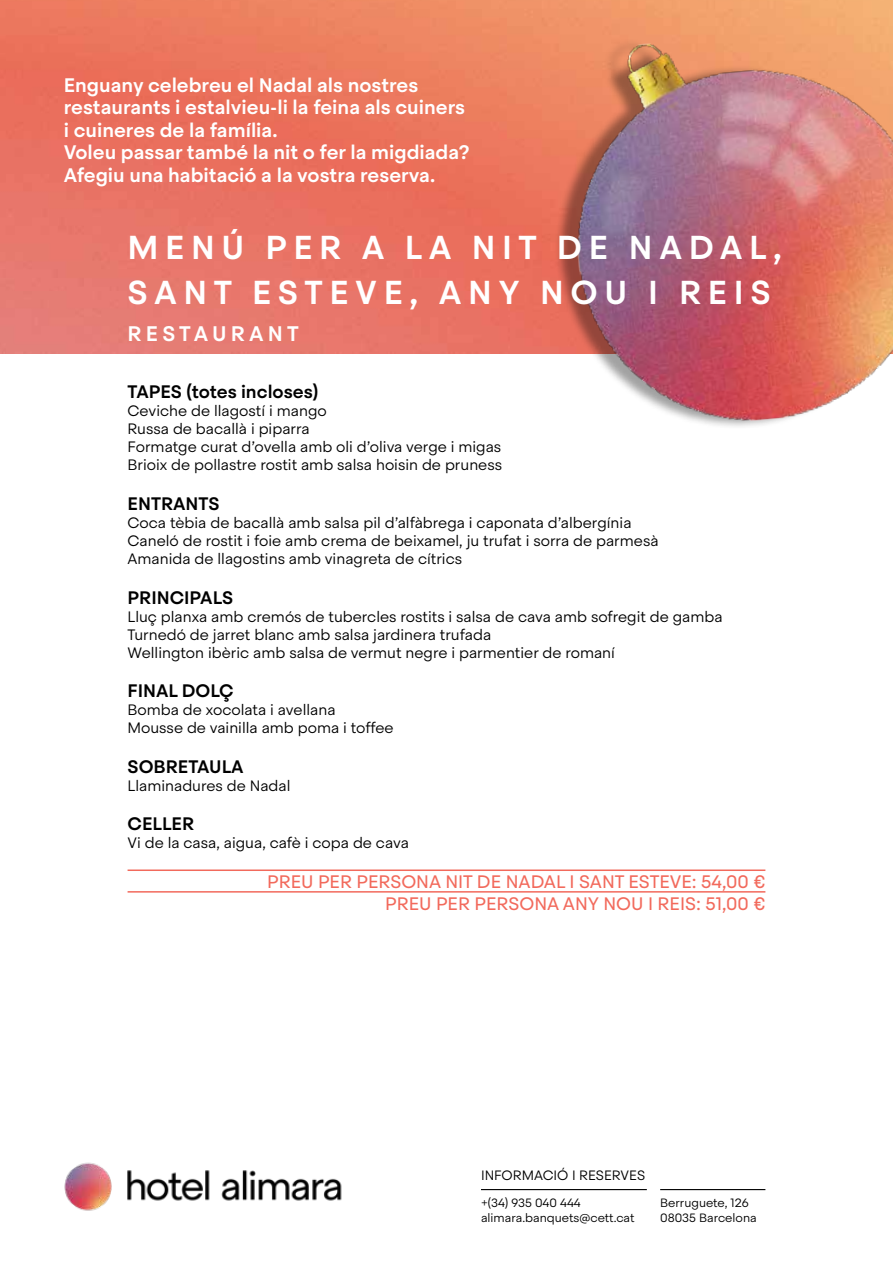
<style>
.page{position:relative;width:893px;height:1263px;background:#fff}
.page>*{position:absolute;margin:0;border:0;box-sizing:border-box;transform-origin:0 0}
.t1{font:500 33px/45px "Steradian";letter-spacing:.2em;color:#fff}
.t2{font:500 21px "Steradian";letter-spacing:.2em;color:#fff}
.t3{font:500 19.5px/22.5px "Steradian";color:#fff}
.t4{font:18px/21.6px "Steradian";color:#f26a5c;text-align:right}
.t5{font:500 18px "Steradian";color:#000}
.t6{font:300 15px/18px "Steradian";color:#000}
.t7{font:300 13.5px "Steradian";color:#000}
.t8{font:300 12px/14.4px "Steradian";color:#000}
</style>
<div class="page">
<img style="left:0;top:0;width:527px;height:354px">
<img style="left:64px;top:1162px;width:278px;height:49px">
<hr style="left:660px;top:1189px;width:105px;height:1px;background:#000">
<hr style="left:481px;top:1189px;width:166px;height:1px;background:#000">
<img style="left:527px;top:0;width:366px;height:427px">
<hr style="left:128px;top:869px;width:637px;height:2px;background:#f26a5c">
<hr style="left:128px;top:891px;width:637px;height:1px;background:#f26a5c">
<h3 class="t3" style="left:64px;top:74px;width:407px">Enguany celebreu el Nadal als nostres restaurants i estalvieu-li la feina als cuiners i cuineres de la família.<br>Voleu passar també la nit o fer la migdiada?<br>Afegiu una habitació a la vostra reserva.</h3>
<h1 class="t1" style="left:128px;top:225px;width:656px">MENÚ PER A LA NIT DE NADAL,<br>SANT ESTEVE, ANY NOU I REIS</h1>
<h2 class="t2" style="left:128px;top:321px;width:173px">RESTAURANT</h2>
<p class="t5" style="left:128px;top:381px;width:192px">TAPES (totes incloses)</p>
<p class="t6" style="left:128px;top:402px;width:376px">Ceviche de llagostí i mango<br>Russa de bacallà i piparra<br>Formatge curat d’ovella amb oli d’oliva verge i migas Brioix de pollastre rostit amb salsa hoisin de pruness</p>
<p class="t5" style="left:128px;top:493px;width:94px">ENTRANTS</p>
<p class="t6" style="left:128px;top:514px;width:533px">Coca tèbia de bacallà amb salsa pil d’alfàbrega i caponata d’albergínia<br>Caneló de rostit i foie amb crema de beixamel, ju trufat i sorra de parmesà<br>Amanida de llagostins amb vinagreta de cítrics</p>
<p class="t5" style="left:128px;top:586px;width:107px">PRINCIPALS</p>
<p class="t6" style="left:128px;top:607px;width:597px">Lluç planxa amb cremós de tubercles rostits i salsa de cava amb sofregit de gamba<br>Turnedó de jarret blanc amb salsa jardinera trufada<br>Wellington ibèric amb salsa de vermut negre i parmentier de romaní</p>
<p class="t5" style="left:128px;top:680px;width:108px">FINAL DOLÇ</p>
<p class="t6" style="left:128px;top:701px;width:268px">Bomba de xocolata i avellana<br>Mousse de vainilla amb poma i toffee</p>
<p class="t5" style="left:128px;top:755px;width:118px">SOBRETAULA</p>
<p class="t6" style="left:128px;top:776px;width:164px">Llaminadures de Nadal</p>
<p class="t5" style="left:128px;top:813px;width:68px">CELLER</p>
<p class="t6" style="left:128px;top:834px;width:283px">Vi de la casa, aigua, cafè i copa de cava</p>
<p class="t4" style="left:267px;top:871px;width:500px">PREU PER PERSONA NIT DE NADAL I SANT ESTEVE: 54,00 €<br>PREU PER PERSONA ANY NOU I REIS: 51,00 €</p>
<p class="t7" style="left:481px;top:1167px;width:166px">INFORMACIÓ I RESERVES</p>
<p class="t8" style="left:481px;top:1196px;width:155px">+(34) 935 040 444 alimara.banquets@cett.cat</p>
<p class="t8" style="left:660px;top:1196px;width:98px">Berruguete, 126<br>08035 Barcelona</p>
</div>
